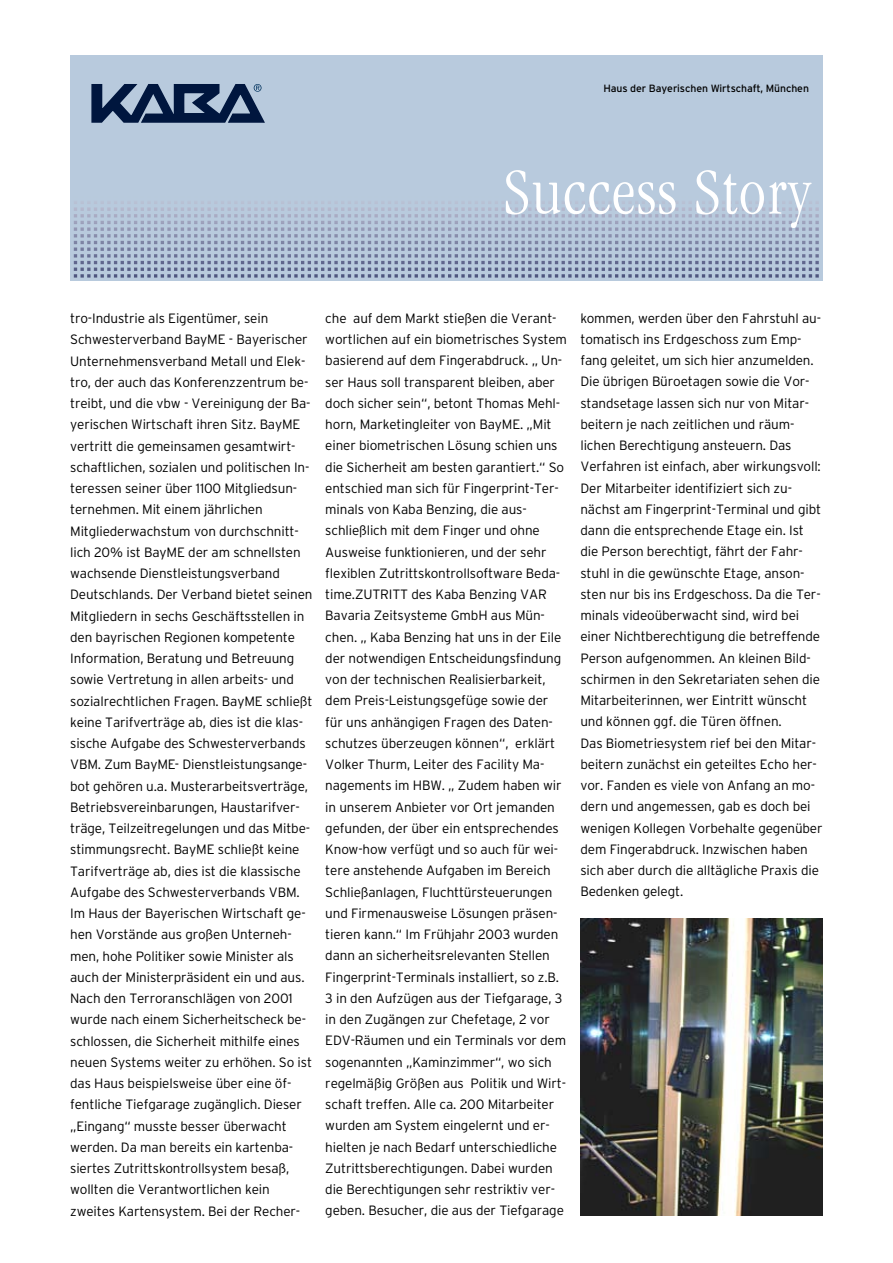
<style>
.page{position:relative;width:893px;height:1263px;background:#fff}
.page>*{position:absolute;margin:0;border:0;box-sizing:border-box;transform-origin:0 0}
.t1{font:300 condensed 67.5px "Garamond";letter-spacing:.03em;color:#fff}
.t2{font:300 13.5px/21.3px "Interstate";letter-spacing:-.01em;color:#000}
.t3{font:10.5px "Interstate";letter-spacing:-.01em;color:#000}
</style>
<div class="page">
<div style="left:70px;top:55px;width:753px;height:226px;background:#b8cadd"></div>
<svg style="left:91px;top:84px;width:174px;height:39px"></svg>
<svg style="left:74px;top:208px;width:30px;height:70px"></svg>
<svg style="left:174px;top:208px;width:30px;height:70px"></svg>
<svg style="left:274px;top:208px;width:30px;height:70px"></svg>
<svg style="left:374px;top:208px;width:31px;height:70px"></svg>
<svg style="left:475px;top:208px;width:30px;height:70px"></svg>
<svg style="left:575px;top:208px;width:30px;height:70px"></svg>
<svg style="left:675px;top:208px;width:30px;height:70px"></svg>
<svg style="left:775px;top:208px;width:30px;height:70px"></svg>
<img style="left:580px;top:918px;width:243px;height:298px">
<p class="t3" style="left:603px;top:83px;width:207px">Haus der Bayerischen Wirtschaft, München</p>
<h1 class="t1" style="left:503px;top:156px;width:309px">Success Story</h1>
<p class="t2" style="left:70px;top:308px;width:244px">tro-Industrie als Eigentümer, sein Schwesterverband BayME - Bayerischer Unternehmensverband Metall und Elek&shy;tro, der auch das Konferenzzentrum be&shy;treibt, und die vbw - Vereinigung der Ba&shy;yerischen Wirtschaft ihren Sitz. BayME vertritt die gemeinsamen gesamtwirt&shy;schaftlichen, sozialen und politischen In&shy;teressen seiner über 1100 Mitgliedsun&shy;ternehmen. Mit einem jährlichen Mitgliederwachstum von durchschnitt&shy;lich 20% ist BayME der am schnellsten wachsende Dienstleistungsverband Deutschlands. Der Verband bietet seinen Mitgliedern in sechs Geschäftsstellen in den bayrischen Regionen kompetente Information, Beratung und Betreuung sowie Vertretung in allen arbeits- und sozialrechtlichen Fragen. BayME schließt keine Tarifverträge ab, dies ist die klas&shy;sische Aufgabe des Schwesterverbands VBM. Zum BayME- Dienstleistungsange&shy;bot gehören u.a. Musterarbeitsverträge, Betriebsvereinbarungen, Haustarifver&shy;träge, Teilzeitregelungen und das Mitbe&shy;stimmungsrecht. BayME schließt keine Tarifverträge ab, dies ist die klassische Aufgabe des Schwesterverbands VBM.<br>Im Haus der Bayerischen Wirtschaft ge&shy;hen Vorstände aus großen Unterneh&shy;men, hohe Politiker sowie Minister als auch der Ministerpräsident ein und aus.<br>Nach den Terroranschlägen von 2001 wurde nach einem Sicherheitscheck be&shy;schlossen, die Sicherheit mithilfe eines neuen Systems weiter zu erhöhen. So ist das Haus beispielsweise über eine öf&shy;fentliche Tiefgarage zugänglich. Dieser „Eingang“ musste besser überwacht werden. Da man bereits ein kartenba&shy;siertes Zutrittskontrollsystem besaß, wollten die Verantwortlichen kein zweites Kartensystem. Bei der Recher-</p>
<p class="t2" style="left:325px;top:307px;width:243px">che auf dem Markt stießen die Verant&shy;wortlichen auf ein biometrisches System basierend auf dem Fingerabdruck. „ Un&shy;ser Haus soll transparent bleiben, aber doch sicher sein“, betont Thomas Mehl&shy;horn, Marketingleiter von BayME. „Mit einer biometrischen Lösung schien uns die Sicherheit am besten garantiert.“ So entschied man sich für Fingerprint-Ter&shy;minals von Kaba Benzing, die aus&shy;schließlich mit dem Finger und ohne Ausweise funktionieren, und der sehr flexiblen Zutrittskontrollsoftware Beda&shy;time.ZUTRITT des Kaba Benzing VAR Bavaria Zeitsysteme GmbH aus Mün&shy;chen. „ Kaba Benzing hat uns in der Eile der notwendigen Entscheidungsfindung von der technischen Realisierbarkeit, dem Preis-Leistungsgefüge sowie der für uns anhängigen Fragen des Daten&shy;schutzes überzeugen können“, erklärt Volker Thurm, Leiter des Facility Ma&shy;nagements im HBW. „ Zudem haben wir in unserem Anbieter vor Ort jemanden gefunden, der über ein entsprechendes Know-how verfügt und so auch für wei&shy;tere anstehende Aufgaben im Bereich Schließanlagen, Fluchttürsteuerungen und Firmenausweise Lösungen präsen&shy;tieren kann.“ Im Frühjahr 2003 wurden dann an sicherheitsrelevanten Stellen Fingerprint-Terminals installiert, so z.B.<br>3 in den Aufzügen aus der Tiefgarage, 3 in den Zugängen zur Chefetage, 2 vor EDV-Räumen und ein Terminals vor dem sogenannten „Kaminzimmer“, wo sich regelmäßig Größen aus Politik und Wirt&shy;schaft treffen. Alle ca. 200 Mitarbeiter wurden am System eingelernt und er&shy;hielten je nach Bedarf unterschiedliche Zutrittsberechtigungen. Dabei wurden die Berechtigungen sehr restriktiv ver&shy;geben. Besucher, die aus der Tiefgarage</p>
<p class="t2" style="left:580px;top:307px;width:244px">kommen, werden über den Fahrstuhl au&shy;tomatisch ins Erdgeschoss zum Emp&shy;fang geleitet, um sich hier anzumelden.<br>Die übrigen Büroetagen sowie die Vor&shy;standsetage lassen sich nur von Mitar&shy;beitern je nach zeitlichen und räum&shy;lichen Berechtigung ansteuern. Das Verfahren ist einfach, aber wirkungsvoll:<br>Der Mitarbeiter identifiziert sich zu&shy;nächst am Fingerprint-Terminal und gibt dann die entsprechende Etage ein. Ist die Person berechtigt, fährt der Fahr&shy;stuhl in die gewünschte Etage, anson&shy;sten nur bis ins Erdgeschoss. Da die Ter&shy;minals videoüberwacht sind, wird bei einer Nichtberechtigung die betreffende Person aufgenommen. An kleinen Bild&shy;schirmen in den Sekretariaten sehen die Mitarbeiterinnen, wer Eintritt wünscht und können ggf. die Türen öffnen.<br>Das Biometriesystem rief bei den Mitar&shy;beitern zunächst ein geteiltes Echo her&shy;vor. Fanden es viele von Anfang an mo&shy;dern und angemessen, gab es doch bei wenigen Kollegen Vorbehalte gegenüber dem Fingerabdruck. Inzwischen haben sich aber durch die alltägliche Praxis die Bedenken gelegt.</p>
</div>
